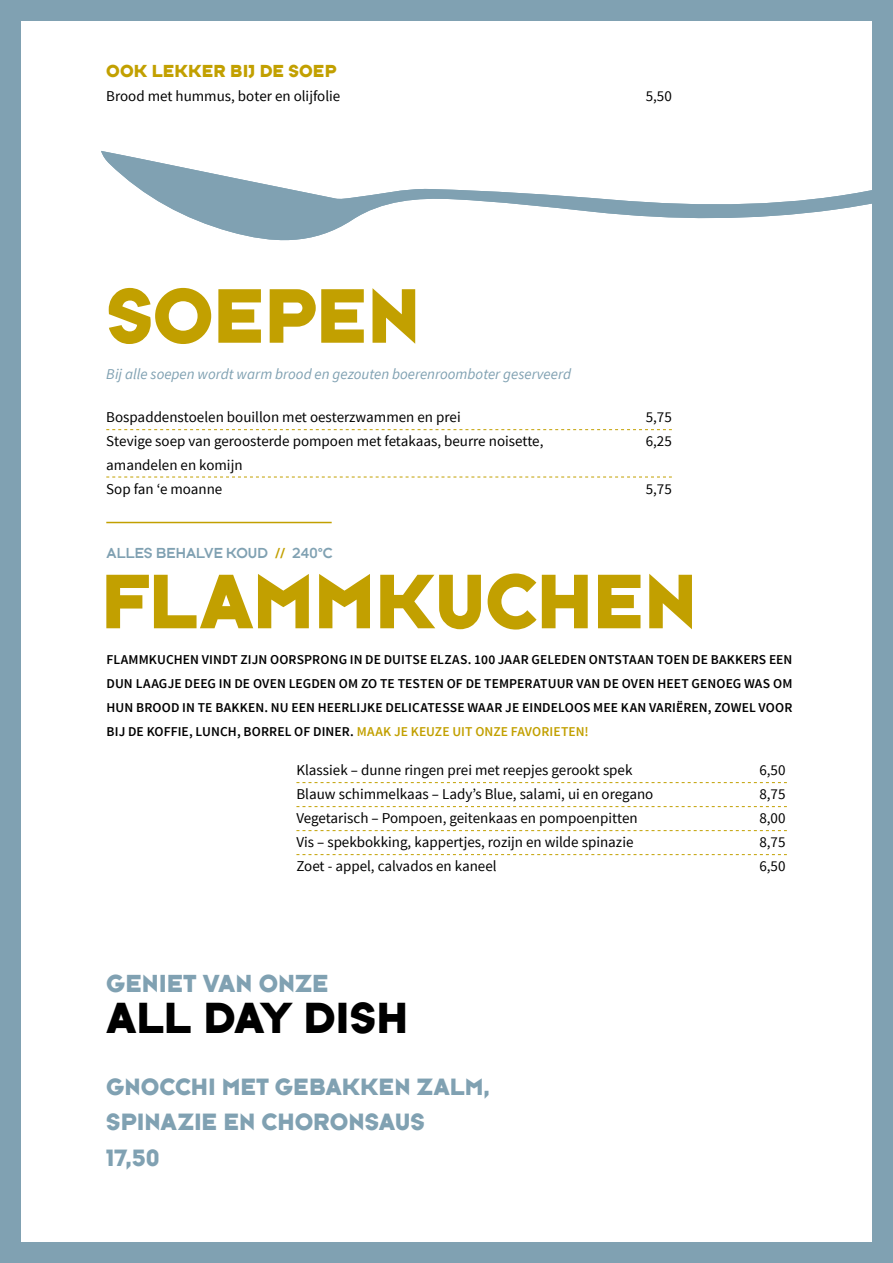
<style>
.page{position:relative;width:893px;height:1263px;background:#80a1b2}
.page>*{position:absolute;margin:0;border:0;box-sizing:border-box;transform-origin:0 0}
.t1{font:700 80.25px "Typeface Six Post Plaza";letter-spacing:-.005em;color:#c2a000}
.t2{font:700 45px "Typeface Six Post Plaza";letter-spacing:-.01em;color:#000}
.t3{font:700 25.5px "Typeface Six Post Plaza";color:#80a1b2}
.t4{font:700 24.45px/35.1px "Typeface Six Post Plaza";color:#80a1b2}
.t5{font:700 18px "Typeface Six Post Plaza";color:#c2a000}
.t6{font:15px/24px "Source Sans Pro";color:#000}
.t7{font:italic 15px "Source Sans Pro";color:#80a1b2}
.t8{font:600 15px "Typeface Six Post Plaza";letter-spacing:.01em;color:#80a1b2}
.t9{font:600 13.5px/24px "Source Sans Pro";letter-spacing:.005em;color:#000;text-align:justify}
.s1{color:#c2a000}
</style>
<div class="page">
<div style="left:21px;top:21px;width:851px;height:1221px;background:#fff"></div>
<hr style="left:106px;top:522px;width:226px;height:1px;background:#c2a000">
<svg style="left:106px;top:477px;width:566px;height:1px"></svg>
<svg style="left:106px;top:429px;width:566px;height:1px"></svg>
<svg style="left:101px;top:151px;width:771px;height:90px"></svg>
<svg style="left:296px;top:782px;width:491px;height:1px"></svg>
<svg style="left:296px;top:830px;width:491px;height:1px"></svg>
<svg style="left:296px;top:854px;width:491px;height:1px"></svg>
<svg style="left:296px;top:806px;width:491px;height:1px"></svg>
<p class="t5" style="left:106px;top:60px;width:232px">OOK LEKKER BIJ DE SOEP</p>
<p class="t6" style="left:106px;top:84px;width:236px">Brood met hummus, boter en olijfolie</p>
<p class="t6" style="left:646px;top:84px;width:28px">5,50</p>
<h1 class="t1" style="left:106px;top:267px;width:316px">SOEPEN</h1>
<p class="t7" style="left:106px;top:365px;width:466px">Bij alle soepen wordt warm brood en gezouten boerenroomboter geserveerd</p>
<p class="t6" style="left:106px;top:405px;width:356px">Bospaddenstoelen bouillon met oesterzwammen en prei</p>
<p class="t6" style="left:646px;top:405px;width:28px">5,75</p>
<p class="t6" style="left:106px;top:429px;width:439px">Stevige soep van geroosterde pompoen met fetakaas, beurre noisette,</p>
<p class="t6" style="left:646px;top:429px;width:28px">6,25</p>
<p class="t6" style="left:106px;top:453px;width:138px">amandelen en komijn<br>Sop fan ‘e moanne</p>
<p class="t6" style="left:646px;top:477px;width:28px">5,75</p>
<p class="t8" style="left:107px;top:544px;width:227px">ALLES BEHALVE KOUD <span class="s1">//</span> 240ºC</p>
<h1 class="t1" style="left:101px;top:552px;width:598px">FLAMMKUCHEN</h1>
<p class="t9" style="left:107px;top:648px;width:687px">FLAMMKUCHEN VINDT ZIJN OORSPRONG IN DE DUITSE ELZAS. 100 JAAR GELEDEN ONTSTAAN TOEN DE BAKKERS EEN DUN LAAGJE DEEG IN DE OVEN LEGDEN OM ZO TE TESTEN OF DE TEMPERATUUR VAN DE OVEN HEET GENOEG WAS OM HUN BROOD IN TE BAKKEN. NU EEN HEERLIJKE DELICATESSE WAAR JE EINDELOOS MEE KAN VARIËREN, ZOWEL VOOR BIJ DE KOFFIE, LUNCH, BORREL OF DINER. <span class="s1">MAAK JE KEUZE UIT ONZE FAVORIETEN!</span></p>
<p class="t6" style="left:296px;top:758px;width:337px">Klassiek – dunne ringen prei met reepjes gerookt spek</p>
<p class="t6" style="left:759px;top:758px;width:28px">6,50</p>
<p class="t6" style="left:296px;top:782px;width:358px">Blauw schimmelkaas – Lady’s Blue, salami, ui en oregano</p>
<p class="t6" style="left:759px;top:782px;width:28px">8,75</p>
<p class="t6" style="left:296px;top:806px;width:343px">Vegetarisch – Pompoen, geitenkaas en pompoenpitten</p>
<p class="t6" style="left:759px;top:806px;width:28px">8,00</p>
<p class="t6" style="left:296px;top:830px;width:338px">Vis – spekbokking, kappertjes, rozijn en wilde spinazie</p>
<p class="t6" style="left:759px;top:830px;width:28px">8,75</p>
<p class="t6" style="left:296px;top:854px;width:202px">Zoet - appel, calvados en kaneel</p>
<p class="t6" style="left:759px;top:854px;width:28px">6,50</p>
<h3 class="t3" style="left:106px;top:967px;width:224px">GENIET VAN ONZE</h3>
<h2 class="t2" style="left:106px;top:990px;width:303px">ALL DAY DISH</h2>
<h3 class="t4" style="left:106px;top:1069px;width:385px">GNOCCHI MET GEBAKKEN ZALM,<br>SPINAZIE EN CHORONSAUS<br>17,50</h3>
</div>
